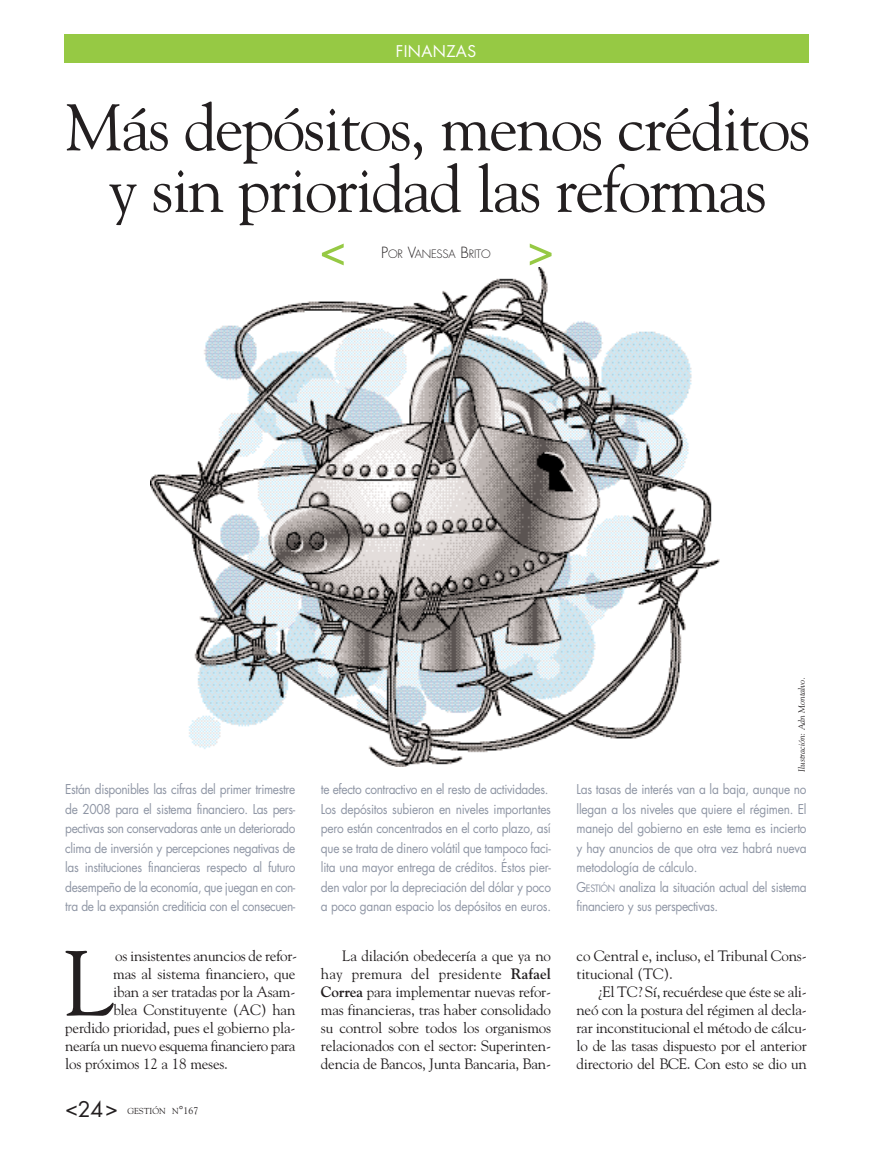
<style>
.page{position:relative;width:872px;height:1149px;background:#fff}
.page>*{position:absolute;margin:0;border:0;box-sizing:border-box;transform-origin:0 0}
.t1{font:91.65px "Goudy";color:#231f20}
.t2{font:65.4px/61.5px "Goudy";letter-spacing:-.03em;color:#231f20;text-align:center}
.t3{font:21px "Futura";color:#231f20}
.t4{font:15.75px "Futura";letter-spacing:.025em;color:#fff}
.t5{font:15px/18px "Goudy";letter-spacing:-.015em;color:#231f20;text-align:justify}
.t6{font:13.2px/19.5px "Futura";letter-spacing:-.02em;color:#8e95a4;scale:.9 1}
.t7{font:300 11.25px "Futura";letter-spacing:-.015em;color:#231f20}
.t8{font:italic 9px "Goudy";color:#231f20}
.t9{font:8.7px "Goudy";color:#231f20}
.s1{font-size:15px}
.s2{font-size:9.9px}
.s3{font-size:11.55px}
.s4{font-size:9.75px}
.s5{font-weight:700}
</style>
<div class="page">
<div style="left:64px;top:34px;width:744px;height:29px;background:#96c944"></div>
<svg style="left:322px;top:243px;width:22px;height:22px"></svg>
<svg style="left:530px;top:243px;width:21px;height:22px"></svg>
<img style="left:151px;top:267px;width:568px;height:498px">
<p class="t4" style="left:396px;top:44px;width:82px">FINANZAS</p>
<h2 class="t2" style="left:65px;top:97px;width:747px">Más depósitos, menos créditos y sin prioridad las reformas</h2>
<p class="t7" style="left:381px;top:249px;width:111px"><span class="s1">P</span>OR <span class="s1">V</span>ANESSA <span class="s1">B</span>RITO</p>
<p class="t8" style="left:796px;top:771px;width:96px;rotate:-90deg">Ilustración: Adn Montalvo.</p>
<p class="t6" style="left:65px;top:780px;width:257px;text-align:justify">Están disponibles las cifras del primer trimestre de 2008 para el sistema financiero. Las pers&shy;pectivas son conservadoras ante un deteriorado clima de inversión y percepciones negativas de las instituciones financieras respecto al futuro desempeño de la economía, que juegan en con&shy;tra de la expansión crediticia con el consecuen-</p>
<p class="t6" style="left:321px;top:780px;width:257px">te efecto contractivo en el resto de actividades.<br>Los depósitos subieron en niveles importantes pero están concentrados en el corto plazo, así que se trata de dinero volátil que tampoco faci&shy;lita una mayor entrega de créditos. Éstos pier&shy;den valor por la depreciación del dólar y poco a poco ganan espacio los depósitos en euros.</p>
<p class="t6" style="left:576px;top:780px;width:257px">Las tasas de interés van a la baja, aunque no llegan a los niveles que quiere el régimen. El manejo del gobierno en este tema es incierto y hay anuncios de que otra vez habrá nueva metodología de cálculo.<br>G<span class="s2">ESTIÓN</span> analiza la situación actual del sistema financiero y sus perspectivas.</p>
<h1 class="t1" style="left:64px;top:929px;width:52px">L</h1>
<p class="t5" style="left:115px;top:946px;width:184px">os insistentes anuncios de refor-</p>
<p class="t5" style="left:113px;top:964px;width:184px">mas al sistema financiero, que</p>
<p class="t5" style="left:113px;top:982px;width:184px">iban a ser tratadas por la Asam-</p>
<p class="t5" style="left:113px;top:1000px;width:184px">blea Constituyente (AC) han</p>
<p class="t5" style="left:65px;top:1018px;width:232px">perdido prioridad, pues el gobierno pla-</p>
<p class="t5" style="left:65px;top:1036px;width:232px">nearía un nuevo esquema financiero para</p>
<p class="t5" style="left:65px;top:1054px;width:164px">los próximos 12 a 18 meses.</p>
<h3 class="t3" style="left:65px;top:1098px;width:54px">&lt;24&gt;</h3>
<p class="t9" style="left:127px;top:1104px;width:72px">GESTIÓN N<span class="s3">°</span><span class="s4">167</span></p>
<p class="t5" style="left:321px;top:946px;width:232px;text-indent:21px">La dilación obedecería a que ya no hay premura del presidente <span class="s5">Rafael Correa</span> para implementar nuevas refor&shy;mas financieras, tras haber consolidado su control sobre todos los organismos relacionados con el sector: Superinten&shy;dencia de Bancos, Junta Bancaria, Ban-</p>
<p class="t5" style="left:576px;top:946px;width:232px">co Central e, incluso, el Tribunal Cons&shy;titucional (TC).</p>
<p class="t5" style="left:576px;top:982px;width:232px;text-indent:21px">¿El TC? Sí, recuérdese que éste se ali&shy;neó con la postura del régimen al decla&shy;rar inconstitucional el método de cálcu&shy;lo de las tasas dispuesto por el anterior directorio del BCE. Con esto se dio un</p>
</div>
